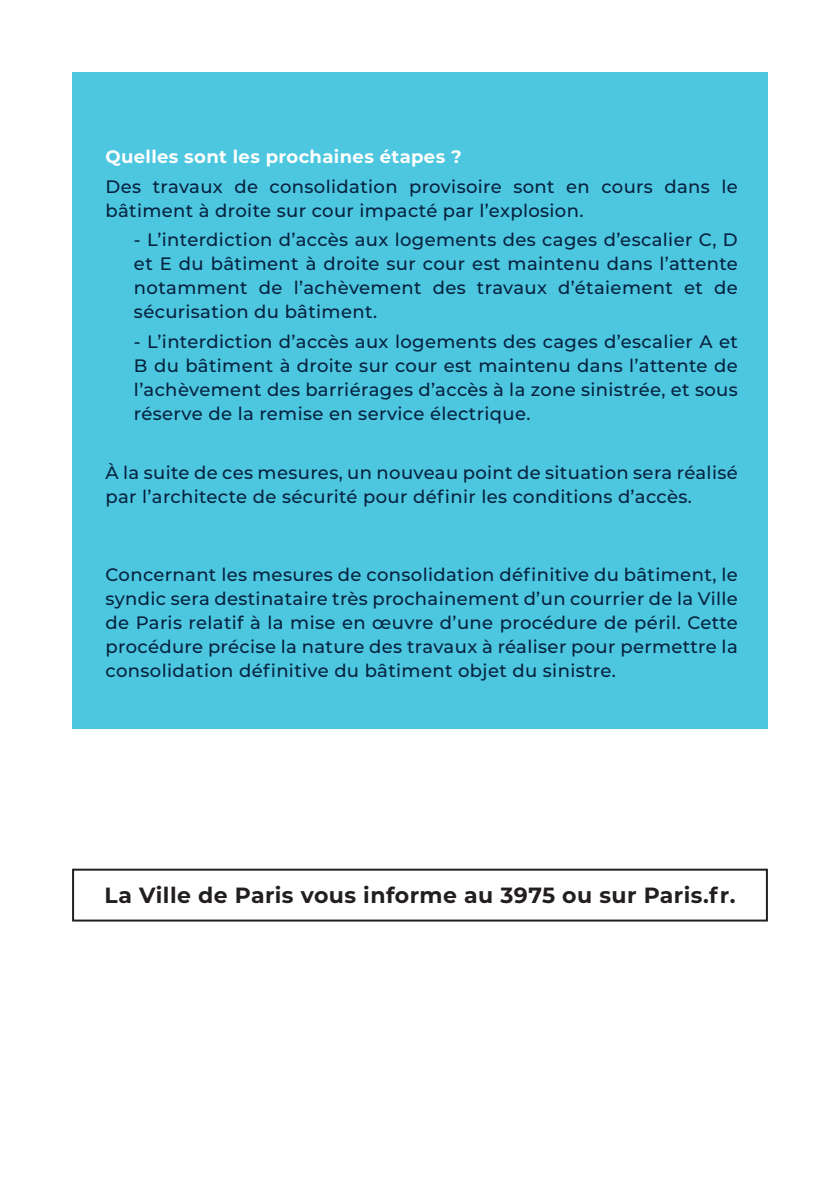
<style>
.page{position:relative;width:840px;height:1191px;background:#fff}
.page>*{position:absolute;margin:0;border:0;box-sizing:border-box;transform-origin:0 0}
.t1{font:700 22px "Montserrat";letter-spacing:.02em;color:#231f20}
.t2{font:500 18px/24px "Montserrat";letter-spacing:.02em;color:#06223f;text-align:justify}
.t3{font:700 18px "Montserrat";letter-spacing:.02em;color:#fff}
</style>
<div class="page">
<div style="left:72px;top:72px;width:695px;height:657px;background:#4dc6df"></div>
<div style="left:72px;top:868px;width:695px;height:53px;border:2px solid #231f20"></div>
<p class="t3" style="left:105px;top:144px;width:357px">Quelles sont les prochaines étapes ?</p>
<p class="t2" style="left:105px;top:173px;width:633px">Des travaux de consolidation provisoire sont en cours dans le bâtiment à droite sur cour impacté par l’explosion.</p>
<p class="t2" style="left:134px;top:227px;width:605px">- L’interdiction d’accès aux logements des cages d’escalier C, D et E du bâtiment à droite sur cour est maintenu dans l’attente notamment de l’achèvement des travaux d’étaiement et de sécurisation du bâtiment.</p>
<p class="t2" style="left:134px;top:329px;width:605px">- L’interdiction d’accès aux logements des cages d’escalier A et B du bâtiment à droite sur cour est maintenu dans l’attente de l’achèvement des barriérages d’accès à la zone sinistrée, et sous réserve de la remise en service électrique.</p>
<p class="t2" style="left:105px;top:460px;width:633px">À la suite de ces mesures, un nouveau point de situation sera réalisé par l’architecte de sécurité pour définir les conditions d’accès.</p>
<p class="t2" style="left:105px;top:562px;width:633px">Concernant les mesures de consolidation définitive du bâtiment, le syndic sera destinataire très prochainement d’un courrier de la Ville de Paris relatif à la mise en œuvre d’une procédure de péril. Cette procédure précise la nature des travaux à réaliser pour permettre la consolidation définitive du bâtiment objet du sinistre.</p>
<p class="t1" style="left:104px;top:879px;width:632px">La Ville de Paris vous informe au 3975 ou sur Paris.fr.</p>
</div>
